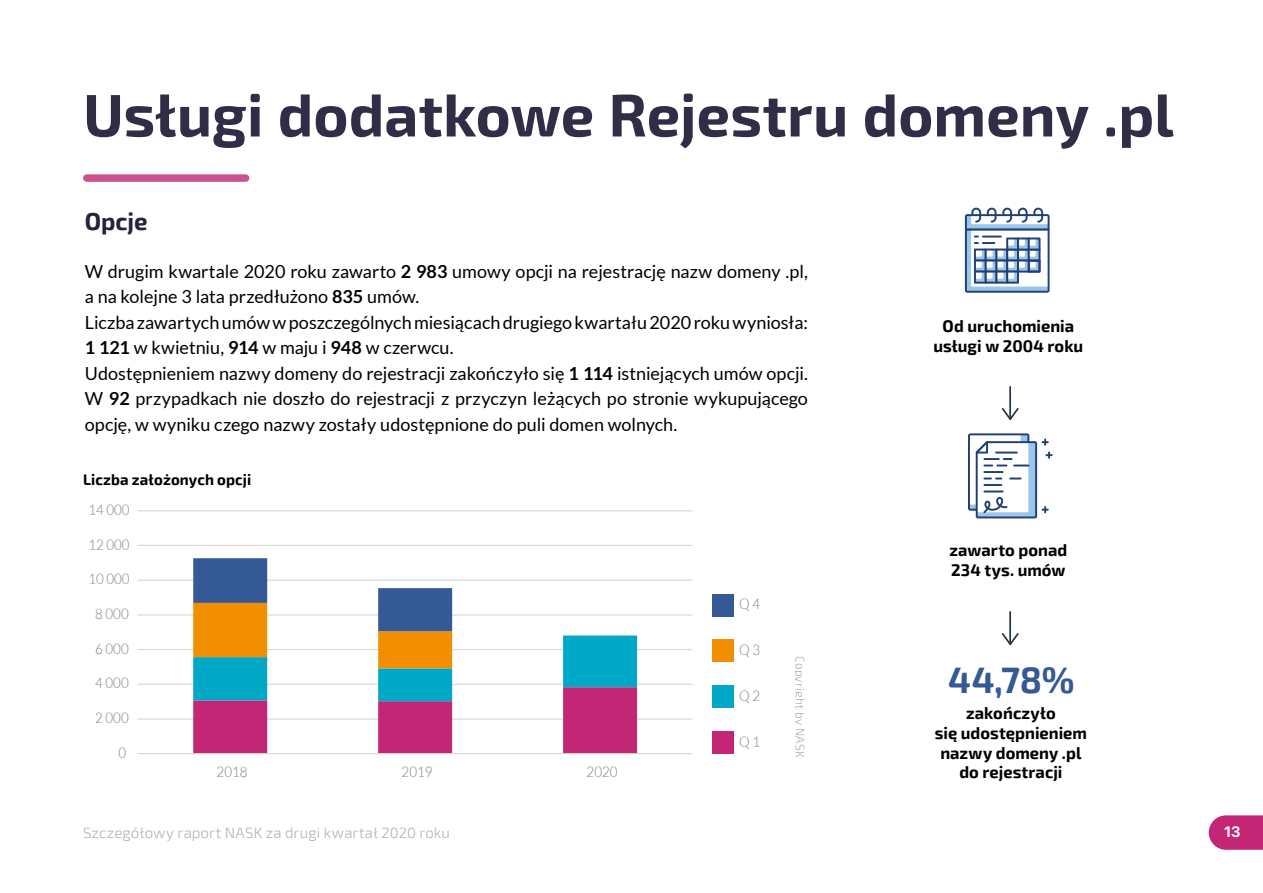
<style>
.page{position:relative;width:1263px;height:893px;background:#fff}
.page>*{position:absolute;margin:0;border:0;box-sizing:border-box;transform-origin:0 0}
.t1{font:700 60px "Exo 2";color:#322c46}
.t2{font:700 36px "Exo 2";color:#345995}
.t3{font:700 24px "Exo 2";letter-spacing:-.005em;color:#27213c}
.t4{font:18px/25.5px "Lato";color:#000}
.t5{font:700 16.5px/19.8px "Exo 2";letter-spacing:.005em;color:#000;text-align:center}
.t6{font:300 15px "Exo 2";letter-spacing:.01em;color:#b3b2b2}
.t7{font:700 15px "Exo 2";letter-spacing:.005em;color:#000}
.t8{font:700 15px "SF Pro Display";color:#fff}
.t9{font:300 14.55px "Lato";color:#7f7f7f;scale:.92 1}
.t10{font:200 12px "Exo 2";letter-spacing:.02em;color:#878787}
.s1{font-weight:700}
</style>
<div class="page">
<svg style="left:1209px;top:815px;width:54px;height:35px"></svg>
<hr style="left:1009px;top:387px;width:2px;height:32px;background:#263342">
<svg style="left:1001px;top:406px;width:18px;height:14px"></svg>
<hr style="left:1009px;top:612px;width:2px;height:32px;background:#263342">
<svg style="left:1001px;top:631px;width:18px;height:14px"></svg>
<div style="left:87px;top:174px;width:159px;height:8px;background:#ce5190"></div>
<div style="left:713px;top:594px;width:21px;height:22px;background:#345995"></div>
<div style="left:713px;top:639px;width:21px;height:23px;background:#f18f01"></div>
<div style="left:713px;top:685px;width:21px;height:23px;background:#00a7c6"></div>
<div style="left:713px;top:731px;width:21px;height:23px;background:#c22675"></div>
<hr style="left:138px;top:510px;width:554px;height:1px;background:#d9d9d9">
<hr style="left:138px;top:545px;width:554px;height:1px;background:#d9d9d9">
<hr style="left:138px;top:580px;width:554px;height:1px;background:#d9d9d9">
<hr style="left:138px;top:614px;width:554px;height:1px;background:#d9d9d9">
<hr style="left:138px;top:649px;width:554px;height:1px;background:#d9d9d9">
<hr style="left:138px;top:684px;width:554px;height:1px;background:#d9d9d9">
<hr style="left:138px;top:718px;width:554px;height:2px;background:#d9d9d9">
<svg style="left:193px;top:558px;width:444px;height:195px"></svg>
<hr style="left:138px;top:753px;width:554px;height:1px;background:#d9d9d9">
<svg style="left:968px;top:433px;width:84px;height:85px"></svg>
<svg style="left:965px;top:208px;width:84px;height:85px"></svg>
<h1 class="t1" style="left:83px;top:70px;width:1092px">Usługi dodatkowe Rejestru domeny .pl</h1>
<h3 class="t3" style="left:85px;top:203px;width:64px">Opcje</h3>
<p class="t4" style="left:85px;top:258px;width:725px">W drugim kwartale 2020 roku zawarto <span class="s1">2 983</span> umowy opcji na rejestrację nazw domeny .pl, a na kolejne 3 lata przedłużono <span class="s1">835</span> umów.<br>Liczba zawartych umów w poszczególnych miesiącach drugiego kwartału 2020 roku wyniosła:<br><span class="s1">1 121</span> w kwietniu, <span class="s1">914</span> w maju i <span class="s1">948</span> w czerwcu.<br>Udostępnieniem nazwy domeny do rejestracji zakończyło się <span class="s1">1 114</span> istniejących umów opcji.<br>W <span class="s1">92</span> przypadkach nie doszło do rejestracji z przyczyn leżących po stronie wykupującego opcję, w wyniku czego nazwy zostały udostępnione do puli domen wolnych.</p>
<p class="t7" style="left:83px;top:469px;width:170px">Liczba założonych opcji</p>
<p class="t9" style="left:88px;top:502px;width:46px">14 000</p>
<p class="t9" style="left:88px;top:537px;width:46px">12 000</p>
<p class="t9" style="left:88px;top:571px;width:46px">10 000</p>
<p class="t5" style="left:933px;top:316px;width:151px">Od uruchomienia usługi w 2004 roku</p>
<p class="t5" style="left:949px;top:540px;width:119px;text-align:left">zawarto ponad<br>234 tys. umów</p>
<p class="t9" style="left:95px;top:606px;width:38px">8 000</p>
<p class="t9" style="left:95px;top:641px;width:38px">6 000</p>
<p class="t9" style="left:95px;top:675px;width:38px">4 000</p>
<p class="t9" style="left:95px;top:710px;width:38px">2 000</p>
<p class="t9" style="left:119px;top:745px;width:10px">0</p>
<p class="t9" style="left:217px;top:764px;width:35px">2018</p>
<p class="t9" style="left:402px;top:764px;width:35px">2019</p>
<p class="t9" style="left:587px;top:764px;width:35px">2020</p>
<p class="t9" style="left:739px;top:596px;width:24px">Q 4</p>
<p class="t9" style="left:739px;top:642px;width:24px">Q 3</p>
<p class="t9" style="left:739px;top:688px;width:24px">Q 2</p>
<p class="t9" style="left:739px;top:734px;width:24px">Q 1</p>
<p class="t10" style="left:808px;top:656px;width:104px;rotate:90deg">Copyright by NASK</p>
<h2 class="t2" style="left:948px;top:653px;width:128px">44,78%</h2>
<p class="t5" style="left:935px;top:702px;width:154px">zakończyło<br>się udostępnieniem nazwy domeny .pl do rejestracji</p>
<p class="t6" style="left:83px;top:822px;width:369px">Szczegółowy raport NASK za drugi kwartał 2020 roku</p>
<p class="t8" style="left:1224px;top:821px;width:18px">13</p>
</div>
